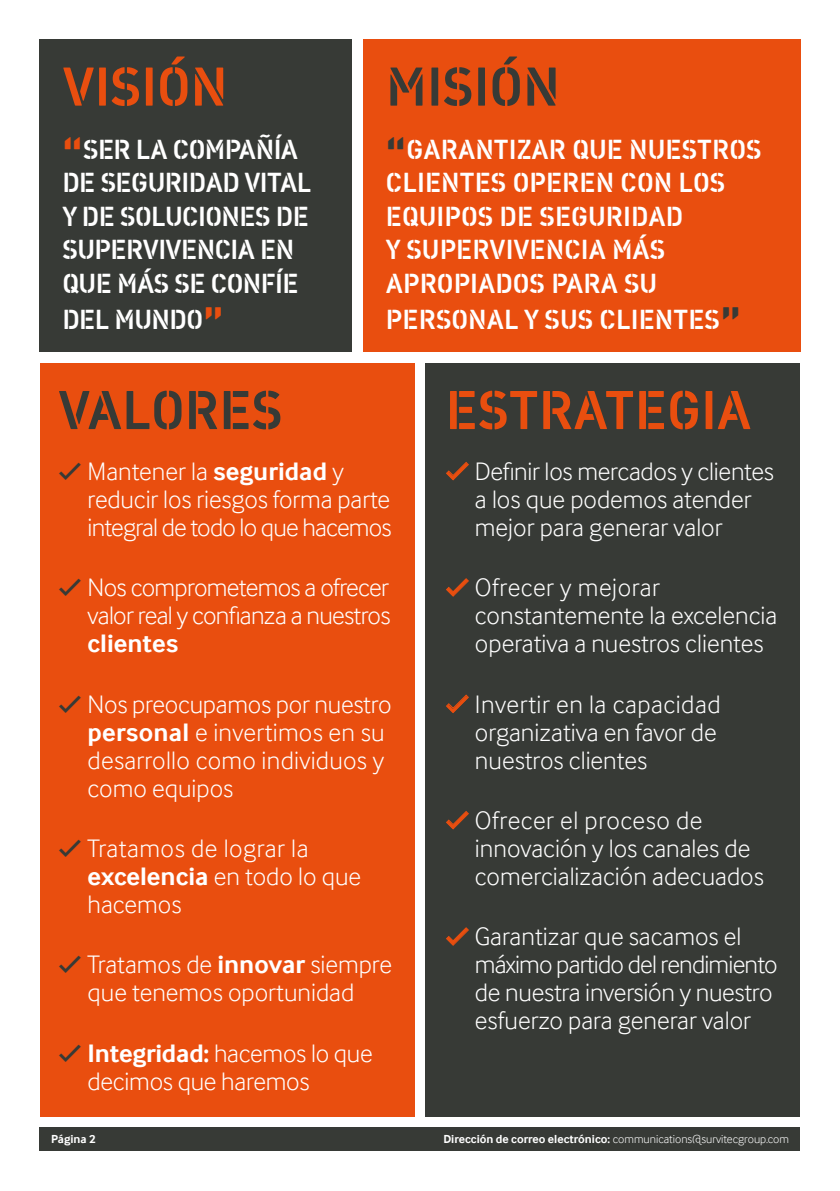
<style>
.page{position:relative;width:840px;height:1191px;background:#fff}
.page>*{position:absolute;margin:0;border:0;box-sizing:border-box;transform-origin:0 0}
.t1{font:56px "Vtg Stencil DIN";color:#e94e0f}
.t2{font:56px "Vtg Stencil DIN";color:#373a36}
.t3{font:28px/34px "Vtg Stencil DIN";color:#fff}
.t4{font:28px/34px "Vtg Stencil DIN";letter-spacing:-.02em;color:#fff}
.t5{font:300 26px/28px "Inter Face";color:#fff}
.t6{font:300 26px/28px "Inter Face";letter-spacing:-.025em;color:#fff;text-align:right}
.t7{font:700 26px "Inter Face";color:#fff}
.t8{font:300 12px "Inter Face";color:#fff}
.t9{font:700 12px "Inter Face";color:#fff}
.s1{font-size:48px;color:#e94e0f}
.s2{font-size:48px;color:#373a36}
.s3{font-family:"Devanagari";font-weight:700;color:#e94e0f}
.s4{font-weight:700}
</style>
<div class="page">
<div style="left:40px;top:40px;width:311px;height:312px;background:#373a36"></div>
<div style="left:425px;top:363px;width:374px;height:753px;background:#373a36"></div>
<div style="left:40px;top:363px;width:374px;height:753px;background:#e94e0f"></div>
<div style="left:363px;top:40px;width:436px;height:312px;background:#e94e0f"></div>
<div style="left:40px;top:1127px;width:759px;height:24px;background:#373a36"></div>
<h1 class="t1" style="left:62px;top:54px;width:167px">VISIÓN</h1>
<p class="t4" style="left:62px;top:133px;width:250px"><span class="s1">“</span>SER LA COMPAÑÍA<br>DE SEGURIDAD VITAL<br>Y DE SOLUCIONES DE<br>SUPERVIVENCIA EN<br>QUE MÁS SE CONFÍE<br>DEL MUNDO<span class="s1">”</span></p>
<h1 class="t2" style="left:386px;top:54px;width:175px">MISIÓN</h1>
<p class="t3" style="left:386px;top:133px;width:377px"><span class="s2">“</span>GARANTIZAR QUE NUESTROS<br>CLIENTES OPEREN CON LOS<br>EQUIPOS DE SEGURIDAD<br>Y SUPERVIVENCIA MÁS<br>APROPIADOS PARA SU<br>PERSONAL Y SUS CLIENTES<span class="s2">”</span></p>
<h1 class="t2" style="left:58px;top:377px;width:226px">VALORES</h1>
<p class="t5" style="left:88px;top:459px;width:305px;text-indent:-29px"><span class="s3">✓</span> Mantener la <span class="s4">seguridad</span> y reducir los riesgos forma parte integral de todo lo que hacemos</p>
<p class="t6" style="left:58px;top:576px;width:334px"><span class="s3">✓</span> Nos comprometemos a ofrecer valor real y confianza a nuestros</p>
<p class="t7" style="left:88px;top:628px;width:92px">clientes</p>
<p class="t5" style="left:88px;top:692px;width:305px;text-indent:-29px"><span class="s3">✓</span> Nos preocupamos por nuestro <span class="s4">personal</span> e invertimos en su desarrollo como individuos y como equipos</p>
<p class="t5" style="left:88px;top:836px;width:275px;text-indent:-29px"><span class="s3">✓</span> Tratamos de lograr la <span class="s4">excelencia</span> en todo lo que hacemos</p>
<p class="t5" style="left:58px;top:953px;width:335px;text-align:center"><span class="s3">✓</span> Tratamos de <span class="s4">innovar</span> siempre que tenemos oportunidad</p>
<p class="t5" style="left:88px;top:1041px;width:286px;text-indent:-29px"><span class="s3">✓</span> <span class="s4">Integridad:</span> hacemos lo que decimos que haremos</p>
<h1 class="t1" style="left:445px;top:377px;width:307px">ESTRATEGIA</h1>
<p class="t5" style="left:474px;top:459px;width:300px;text-indent:-29px"><span class="s3">✓</span> Definir los mercados y clientes a los que podemos atender mejor para generar valor</p>
<p class="t5" style="left:474px;top:576px;width:304px;text-indent:-29px"><span class="s3">✓</span> Ofrecer y mejorar constantemente la excelencia operativa a nuestros clientes</p>
<p class="t5" style="left:474px;top:692px;width:247px;text-indent:-29px"><span class="s3">✓</span> Invertir en la capacidad organizativa en favor de nuestros clientes</p>
<p class="t5" style="left:474px;top:808px;width:290px;text-indent:-29px"><span class="s3">✓</span> Ofrecer el proceso de innovación y los canales de comercialización adecuados</p>
<p class="t5" style="left:474px;top:925px;width:304px;text-indent:-29px"><span class="s3">✓</span> Garantizar que sacamos el máximo partido del rendimiento de nuestra inversión y nuestro esfuerzo para generar valor</p>
<p class="t9" style="left:51px;top:1132px;width:46px">Página 2</p>
<p class="t8" style="left:443px;top:1131px;width:347px"><span class="s4">Dirección de correo electrónico:</span> communications@survitecgroup.com</p>
</div>
